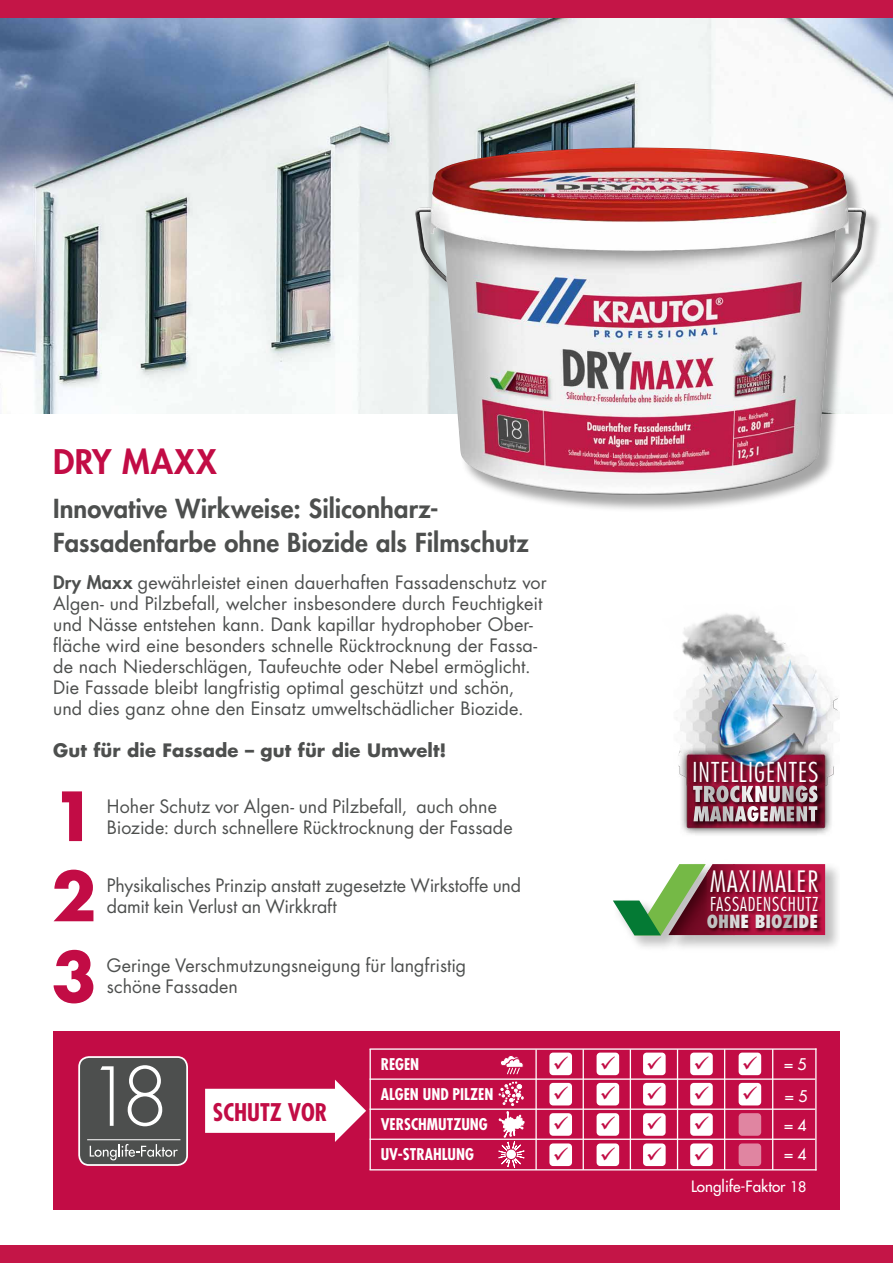
<style>
.page{position:relative;width:893px;height:1263px;background:#fff}
.page>*{position:absolute;margin:0;border:0;box-sizing:border-box;transform-origin:0 0}
.t1{font:700 65.85px "Futura Std";color:#c20c45}
.t2{font:800 33px "Futura Std";letter-spacing:.03em;color:#c20c45}
.t3{font:300 condensed 28.65px "Futura Std";letter-spacing:.04em;color:#fff}
.t4{font:300 condensed 26.7px "Futura Std";letter-spacing:.04em;color:#fff}
.t5{font:800 25.5px/34px "Futura Std";letter-spacing:.005em;color:#4d4f4e}
.t6{font:700 condensed 23.7px "Futura Std";color:#c20c45}
.t7{font:300 condensed 18.75px "Futura Std";letter-spacing:.04em;color:#fff}
.t8{font:18px/21px "Futura Std";color:#4d4f4e}
.t9{font:700 18px "Futura Std";letter-spacing:.005em;color:#4d4f4e}
.t10{font:800 condensed 17.55px "Futura Std";color:#c0c1c1}
.t11{font:700 condensed 15.75px/30.2px "Futura Std";color:#fff}
.t12{font:500 15.75px/31.2px "Futura Std";color:#fff}
.t13{font:500 15.3px "Futura Std";color:#fff}
.s1{font-weight:800}
.s2{color:#b8b9b9}
.s3{color:#d5d5d6}
.s4{color:#f1f2f2}
.s5{color:#e8e8e8}
.s6{color:#dcdcdd}
.s7{color:#cbcbcc}
.s8{color:#b7b7b8}
.s9{color:#cfcfd0}
.s10{color:#e0e0e0}
.s11{color:#f5f5f5}
.s12{font-size:14.25px}
</style>
<div class="page">
<img style="left:0;top:17px;width:893px;height:397px">
<div style="left:416px;top:150px;width:466px;height:362px;background:#000;opacity:.35"></div>
<img style="left:415px;top:148px;width:452px;height:347px">
<div style="left:0;top:0;width:893px;height:17px;background:#c41547"></div>
<div style="left:0;top:1246px;width:893px;height:17px;background:#c41547"></div>
<div style="left:53px;top:1031px;width:787px;height:179px;background:#c20c45"></div>
<svg style="left:205px;top:1079px;width:161px;height:63px"></svg>
<hr style="left:535px;top:1049px;width:2px;height:121px;background:#fff">
<hr style="left:583px;top:1049px;width:1px;height:121px;background:#fff">
<hr style="left:630px;top:1049px;width:1px;height:121px;background:#fff">
<hr style="left:677px;top:1049px;width:1px;height:121px;background:#fff">
<hr style="left:724px;top:1049px;width:1px;height:121px;background:#fff">
<hr style="left:370px;top:1078px;width:445px;height:2px;background:#fff">
<hr style="left:370px;top:1108px;width:445px;height:2px;background:#fff">
<hr style="left:370px;top:1138px;width:445px;height:2px;background:#fff">
<hr style="left:370px;top:1048px;width:446px;height:2px;background:#fff">
<svg style="left:500px;top:1055px;width:24px;height:20px"></svg>
<svg style="left:498px;top:1082px;width:26px;height:86px"></svg>
<hr style="left:370px;top:1049px;width:1px;height:121px;background:#fff">
<hr style="left:772px;top:1049px;width:1px;height:121px;background:#fff">
<hr style="left:370px;top:1169px;width:446px;height:1px;background:#fff">
<div style="left:549px;top:1052px;width:23px;height:23px;background:#fff;border-radius:4px"></div>
<div style="left:597px;top:1052px;width:22px;height:23px;background:#fff;border-radius:4px"></div>
<div style="left:739px;top:1052px;width:22px;height:23px;background:#fff;border-radius:4px"></div>
<div style="left:643px;top:1052px;width:23px;height:23px;background:#fff;border-radius:4px"></div>
<div style="left:690px;top:1052px;width:23px;height:23px;background:#fff;border-radius:4px"></div>
<div style="left:549px;top:1083px;width:23px;height:22px;background:#fff;border-radius:4px"></div>
<div style="left:597px;top:1083px;width:22px;height:22px;background:#fff;border-radius:4px"></div>
<div style="left:739px;top:1083px;width:22px;height:22px;background:#fff;border-radius:4px"></div>
<div style="left:643px;top:1083px;width:23px;height:22px;background:#fff;border-radius:4px"></div>
<div style="left:690px;top:1083px;width:23px;height:22px;background:#fff;border-radius:4px"></div>
<div style="left:549px;top:1113px;width:23px;height:23px;background:#fff;border-radius:4px"></div>
<div style="left:597px;top:1113px;width:22px;height:23px;background:#fff;border-radius:4px"></div>
<div style="left:739px;top:1113px;width:22px;height:23px;background:#e085a1;border-radius:4px"></div>
<div style="left:643px;top:1113px;width:23px;height:23px;background:#fff;border-radius:4px"></div>
<div style="left:690px;top:1113px;width:23px;height:23px;background:#fff;border-radius:4px"></div>
<div style="left:549px;top:1143px;width:23px;height:23px;background:#fff;border-radius:4px"></div>
<div style="left:597px;top:1143px;width:22px;height:23px;background:#fff;border-radius:4px"></div>
<div style="left:739px;top:1143px;width:22px;height:23px;background:#e085a1;border-radius:4px"></div>
<div style="left:643px;top:1143px;width:23px;height:23px;background:#fff;border-radius:4px"></div>
<div style="left:690px;top:1143px;width:23px;height:23px;background:#fff;border-radius:4px"></div>
<hr style="left:815px;top:1048px;width:1px;height:122px;background:#fff">
<div style="left:79px;top:1057px;width:108px;height:108px;background:#4d4f4e;border-radius:10px"></div>
<div style="left:78px;top:1056px;width:110px;height:110px;border:2px solid #fff;border-radius:10px"></div>
<svg style="left:90px;top:1144px;width:88px;height:16px"></svg>
<svg style="left:100px;top:1066px;width:14px;height:60px"></svg>
<hr style="left:87px;top:1139px;width:93px;height:1px;background:#fff">
<svg style="left:128px;top:1065px;width:34px;height:61px"></svg>
<img style="left:725px;top:864px;width:113px;height:84px">
<img style="left:735px;top:864px;width:90px;height:71px">
<img style="left:631px;top:864px;width:94px;height:84px">
<svg style="left:613px;top:864px;width:93px;height:71px"></svg>
<img style="left:707px;top:870px;width:115px;height:63px">
<img style="left:678px;top:613px;width:161px;height:222px">
<svg style="left:691px;top:760px;width:134px;height:67px"></svg>
<svg style="left:693px;top:786px;width:124px;height:35px"></svg>
<svg style="left:582px;top:1056px;width:15px;height:13px"></svg>
<svg style="left:665px;top:1056px;width:26px;height:13px"></svg>
<svg style="left:582px;top:1086px;width:15px;height:13px"></svg>
<svg style="left:665px;top:1086px;width:26px;height:13px"></svg>
<svg style="left:582px;top:1116px;width:15px;height:14px"></svg>
<svg style="left:665px;top:1116px;width:26px;height:14px"></svg>
<svg style="left:582px;top:1147px;width:15px;height:13px"></svg>
<svg style="left:665px;top:1147px;width:26px;height:13px"></svg>
<h2 class="t2" style="left:53px;top:441px;width:165px">DRY MAXX</h2>
<h3 class="t5" style="left:53px;top:491px;width:477px">Innovative Wirkweise: Siliconharz-<br>Fassadenfarbe ohne Biozide als Filmschutz</h3>
<p class="t8" style="left:53px;top:572px;width:495px"><span class="s1">Dry Maxx</span> gewährleistet einen dauerhaften Fassadenschutz vor Algen- und Pilzbefall, welcher insbesondere durch Feuchtigkeit und Nässe entstehen kann. Dank kapillar hydrophober Ober&shy;fläche wird eine besonders schnelle Rücktrocknung der Fassa&shy;de nach Niederschlägen, Taufeuchte oder Nebel ermöglicht.<br>Die Fassade bleibt langfristig optimal geschützt und schön, und dies ganz ohne den Einsatz umweltschädlicher Biozide.</p>
<p class="t9" style="left:53px;top:738px;width:395px">Gut für die Fassade – gut für die Umwelt!</p>
<h1 class="t1" style="left:51px;top:772px;width:47px">1</h1>
<p class="t8" style="left:107px;top:796px;width:407px">Hoher Schutz vor Algen- und Pilzbefall, auch ohne<br>Biozide: durch schnellere Rücktrocknung der Fassade</p>
<h1 class="t1" style="left:51px;top:853px;width:47px">2</h1>
<p class="t8" style="left:107px;top:875px;width:416px">Physikalisches Prinzip anstatt zugesetzte Wirkstoffe und damit kein Verlust an Wirkkraft</p>
<h1 class="t1" style="left:51px;top:933px;width:47px">3</h1>
<p class="t8" style="left:107px;top:955px;width:361px">Geringe Verschmutzungsneigung für langfristig</p>
<p class="t8" style="left:107px;top:976px;width:133px">schöne Fassaden</p>
<h3 class="t4" style="left:692px;top:756px;width:127px">INTELLIGENTES</h3>
<h3 class="t3" style="left:710px;top:865px;width:110px">MAXIMALER</h3>
<p class="t7" style="left:710px;top:893px;width:110px">FASSADENSCHUTZ</p>
<p class="t10" style="left:707px;top:910px;width:113px">O<span class="s2">H</span><span class="s3">N</span><span class="s4">E</span> <span class="s5">B</span><span class="s6">I</span><span class="s7">O</span><span class="s8">Z</span><span class="s9">I</span><span class="s10">D</span><span class="s11">E</span></p>
<h3 class="t6" style="left:213px;top:1098px;width:116px">SCHUTZ VOR</h3>
<p class="t11" style="left:381px;top:1049px;width:114px">REGEN<br>ALGEN UND PILZEN<br>VERSCHMUTZUNG<br>UV-STRAHLUNG</p>
<p class="t12" style="left:784px;top:1049px;width:25px">= 5 = 5</p>
<p class="t13" style="left:691px;top:1177px;width:117px">Longlife-Faktor <span class="s12">18</span></p>
<p class="t12" style="left:784px;top:1111px;width:24px;line-height:28.5px">= 4 = 4</p>
</div>
